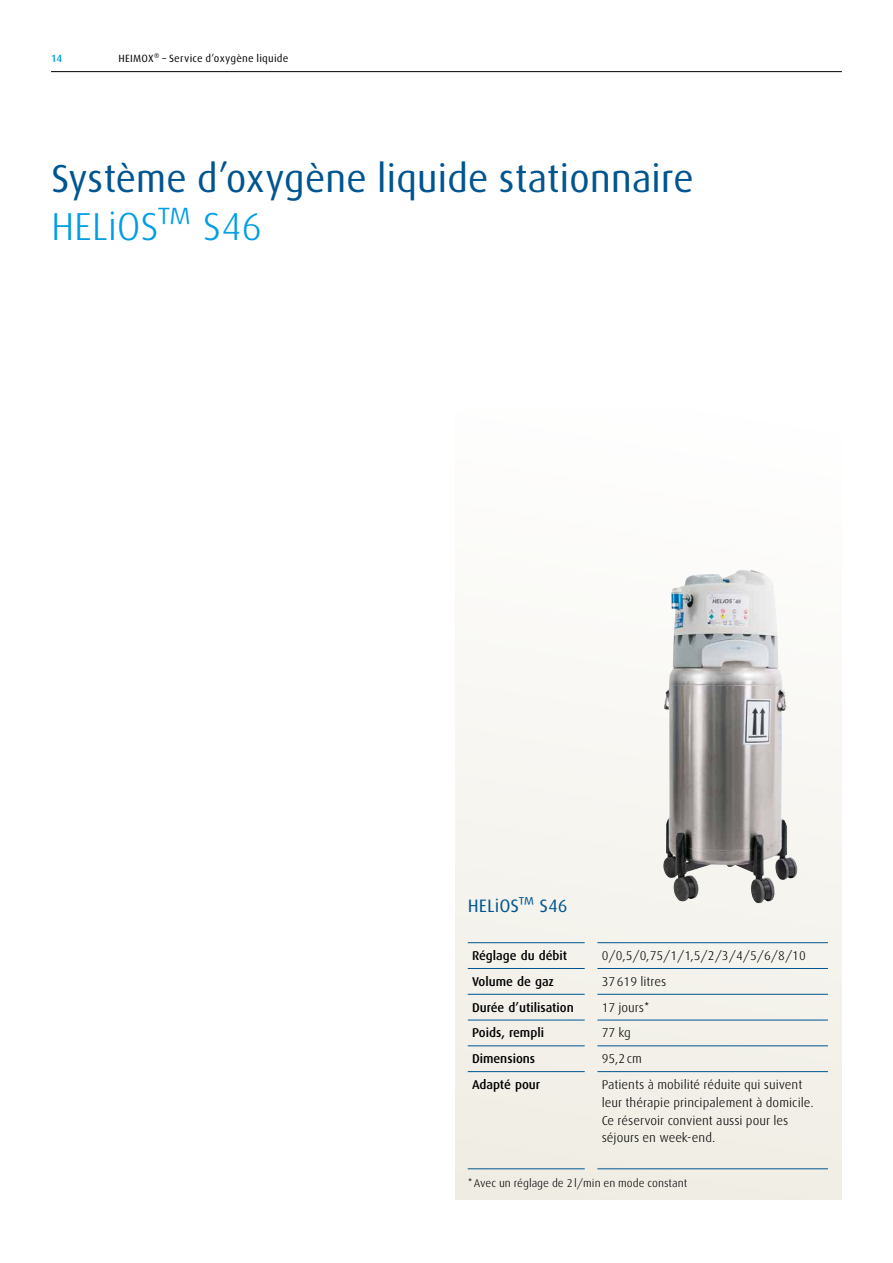
<style>
.page{position:relative;width:893px;height:1263px;background:#fff}
.page>*{position:absolute;margin:0;border:0;box-sizing:border-box;transform-origin:0 0}
.t1{font:39px "Linde Dax Global";letter-spacing:-.01em;color:#005590}
.t2{font:300 39px "Linde Dax Global";letter-spacing:-.01em;color:#009ee3}
.t3{font:18px "Linde Dax Global";color:#005590}
.t4{font:300 12.75px/17.9px "Linde Dax Global";color:#000}
.t5{font:500 12.75px "Linde Dax Global";color:#000}
.t6{font:300 11.25px "Linde Dax Global";color:#000}
.t7{font:10.5px "Linde Dax Global";letter-spacing:.02em;color:#000}
.t8{font:500 10.5px "Linde Dax Global";color:#009ee3}
</style>
<div class="page">
<div style="left:455px;top:411px;width:387px;height:789px;background:linear-gradient(to right,#f6f5f0,#f6f5f0)"></div>
<img style="left:663px;top:570px;width:135px;height:333px">
<hr style="left:51px;top:71px;width:791px;height:1px;background:#000">
<hr style="left:468px;top:942px;width:117px;height:1px;background:#005590">
<hr style="left:597px;top:942px;width:231px;height:1px;background:#005590">
<hr style="left:468px;top:968px;width:117px;height:1px;background:#005590">
<hr style="left:597px;top:968px;width:231px;height:1px;background:#005590">
<hr style="left:468px;top:994px;width:117px;height:1px;background:#005590">
<hr style="left:597px;top:994px;width:231px;height:1px;background:#005590">
<hr style="left:468px;top:1020px;width:117px;height:1px;background:#005590">
<hr style="left:597px;top:1020px;width:231px;height:1px;background:#005590">
<hr style="left:468px;top:1045px;width:117px;height:1px;background:#005590">
<hr style="left:597px;top:1045px;width:231px;height:1px;background:#005590">
<hr style="left:468px;top:1071px;width:117px;height:1px;background:#005590">
<hr style="left:597px;top:1071px;width:231px;height:1px;background:#005590">
<hr style="left:468px;top:1168px;width:117px;height:1px;background:#005590">
<hr style="left:597px;top:1168px;width:231px;height:1px;background:#005590">
<p class="t8" style="left:51px;top:52px;width:13px">14</p>
<p class="t7" style="left:118px;top:52px;width:172px">HEIMOX® – Service d’oxygène liquide</p>
<h1 class="t1" style="left:51px;top:156px;width:644px">Système d’oxygène liquide stationnaire</h1>
<h1 class="t2" style="left:51px;top:204px;width:213px">HELiOS™ S46</h1>
<h2 class="t3" style="left:468px;top:895px;width:101px">HELiOS™ S46</h2>
<p class="t5" style="left:472px;top:948px;width:97px">Réglage du débit</p>
<p class="t4" style="left:602px;top:947px;width:206px">0/0,5/0,75/1/1,5/2/3/4/5/6/8/10</p>
<p class="t5" style="left:472px;top:974px;width:84px">Volume de gaz</p>
<p class="t4" style="left:602px;top:972px;width:66px">37619 litres</p>
<p class="t5" style="left:472px;top:1000px;width:103px">Durée d’utilisation</p>
<p class="t4" style="left:602px;top:998px;width:49px">17 jours*</p>
<p class="t5" style="left:472px;top:1025px;width:74px">Poids, rempli</p>
<p class="t4" style="left:602px;top:1024px;width:31px">77 kg</p>
<p class="t5" style="left:472px;top:1051px;width:65px">Dimensions</p>
<p class="t4" style="left:602px;top:1050px;width:42px">95,2cm</p>
<p class="t5" style="left:472px;top:1077px;width:70px">Adapté pour</p>
<p class="t4" style="left:602px;top:1075px;width:213px">Patients à mobilité réduite qui suivent leur thérapie principalement à domicile.<br>Ce réservoir convient aussi pour les séjours en week-end.</p>
<p class="t6" style="left:468px;top:1177px;width:221px">*Avec un réglage de 2l/min en mode constant</p>
</div>
